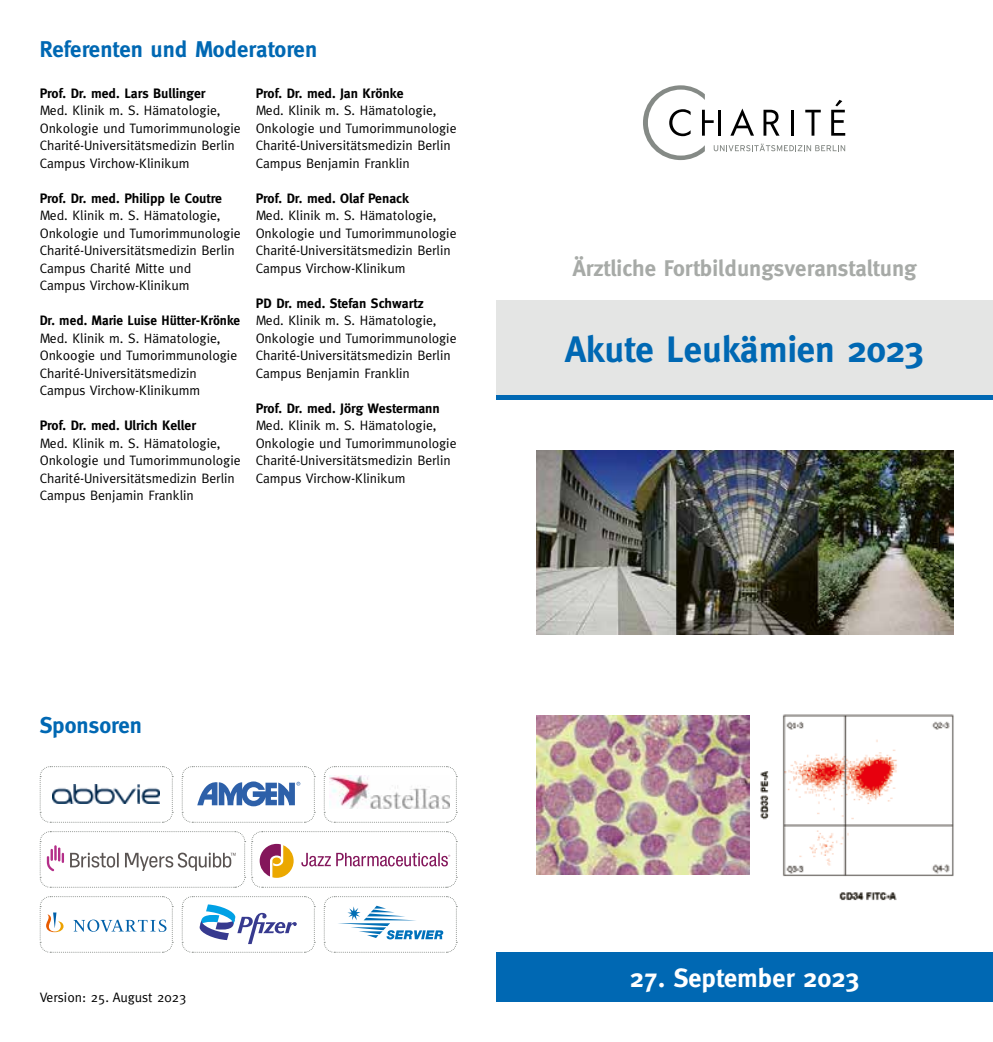
<style>
.page{position:relative;width:993px;height:1042px;background:#fff}
.page>*{position:absolute;margin:0;border:0;box-sizing:border-box;transform-origin:0 0}
.t1{font:700 36.75px "Meta";color:#0068b3}
.t2{font:700 26.25px "Meta";color:#fff}
.t3{font:700 22.75px "Meta";color:#a7aaa7}
.t4{font:700 22.75px "Meta";color:#0068b3}
.t5{font:13.65px/17.5px "Meta";color:#000}
.t6{font:700 13.65px "Meta";color:#000}
</style>
<div class="page">
<div style="left:496px;top:952px;width:496px;height:50px;background:#0068b3"></div>
<div style="left:496px;top:301px;width:496px;height:94px;background:#e4e5e4"></div>
<div style="left:496px;top:395px;width:496px;height:5px;background:#0068b3"></div>
<svg style="left:643px;top:85px;width:202px;height:75px"></svg>
<img style="left:536px;top:450px;width:416px;height:184px">
<img style="left:536px;top:715px;width:212px;height:160px">
<img style="left:760px;top:714px;width:194px;height:187px">
<svg style="left:39px;top:831px;width:206px;height:57px"></svg>
<svg style="left:39px;top:766px;width:134px;height:57px"></svg>
<svg style="left:39px;top:896px;width:134px;height:57px"></svg>
<svg style="left:181px;top:766px;width:134px;height:57px"></svg>
<svg style="left:181px;top:896px;width:134px;height:57px"></svg>
<svg style="left:323px;top:766px;width:134px;height:57px"></svg>
<svg style="left:251px;top:831px;width:206px;height:57px"></svg>
<svg style="left:323px;top:896px;width:134px;height:57px"></svg>
<h3 class="t4" style="left:40px;top:36px;width:279px">Referenten und Moderatoren</h3>
<p class="t6" style="left:40px;top:85px;width:167px">Prof. Dr. med. Lars Bullinger</p>
<p class="t5" style="left:40px;top:101px;width:202px">Med. Klinik m. S. Hämatologie,<br>Onkologie und Tumorimmunologie<br>Charité-Universitätsmedizin Berlin<br>Campus Virchow-Klinikum</p>
<p class="t6" style="left:40px;top:190px;width:183px">Prof. Dr. med. Philipp le Coutre</p>
<p class="t5" style="left:40px;top:206px;width:202px">Med. Klinik m. S. Hämatologie,<br>Onkologie und Tumorimmunologie<br>Charité-Universitätsmedizin Berlin<br>Campus Charité Mitte und<br>Campus Virchow-Klinikum</p>
<p class="t6" style="left:40px;top:312px;width:202px">Dr. med. Marie Luise Hütter-Krönke</p>
<p class="t5" style="left:40px;top:329px;width:199px">Med. Klinik m. S. Hämatologie,<br>Onkoogie und Tumorimmunologie<br>Charité-Universitätsmedizin<br>Campus Virchow-Klinikumm</p>
<p class="t6" style="left:40px;top:417px;width:158px">Prof. Dr. med. Ulrich Keller</p>
<p class="t5" style="left:40px;top:434px;width:202px">Med. Klinik m. S. Hämatologie,<br>Onkologie und Tumorimmunologie<br>Charité-Universitätsmedizin Berlin<br>Campus Benjamin Franklin</p>
<p class="t6" style="left:255px;top:85px;width:149px">Prof. Dr. med. Jan Krönke</p>
<p class="t5" style="left:255px;top:101px;width:202px">Med. Klinik m. S. Hämatologie,<br>Onkologie und Tumorimmunologie<br>Charité-Universitätsmedizin Berlin<br>Campus Benjamin Franklin</p>
<p class="t6" style="left:255px;top:190px;width:155px">Prof. Dr. med. Olaf Penack</p>
<p class="t5" style="left:255px;top:206px;width:202px">Med. Klinik m. S. Hämatologie,<br>Onkologie und Tumorimmunologie<br>Charité-Universitätsmedizin Berlin<br>Campus Virchow-Klinikum</p>
<p class="t6" style="left:255px;top:295px;width:169px">PD Dr. med. Stefan Schwartz</p>
<p class="t5" style="left:255px;top:311px;width:202px">Med. Klinik m. S. Hämatologie,<br>Onkologie und Tumorimmunologie<br>Charité-Universitätsmedizin Berlin<br>Campus Benjamin Franklin</p>
<p class="t6" style="left:255px;top:400px;width:185px">Prof. Dr. med. Jörg Westermann</p>
<p class="t5" style="left:255px;top:416px;width:202px">Med. Klinik m. S. Hämatologie,<br>Onkologie und Tumorimmunologie<br>Charité-Universitätsmedizin Berlin<br>Campus Virchow-Klinikum</p>
<h3 class="t4" style="left:40px;top:711px;width:104px">Sponsoren</h3>
<p class="t5" style="left:40px;top:988px;width:148px">Version: 25. August 2023</p>
<h3 class="t3" style="left:572px;top:255px;width:345px">Ärztliche Fortbildungsveranstaltung</h3>
<h1 class="t1" style="left:565px;top:328px;width:360px">Akute Leukämien 2023</h1>
<h2 class="t2" style="left:629px;top:962px;width:231px">27. September 2023</h2>
</div>
